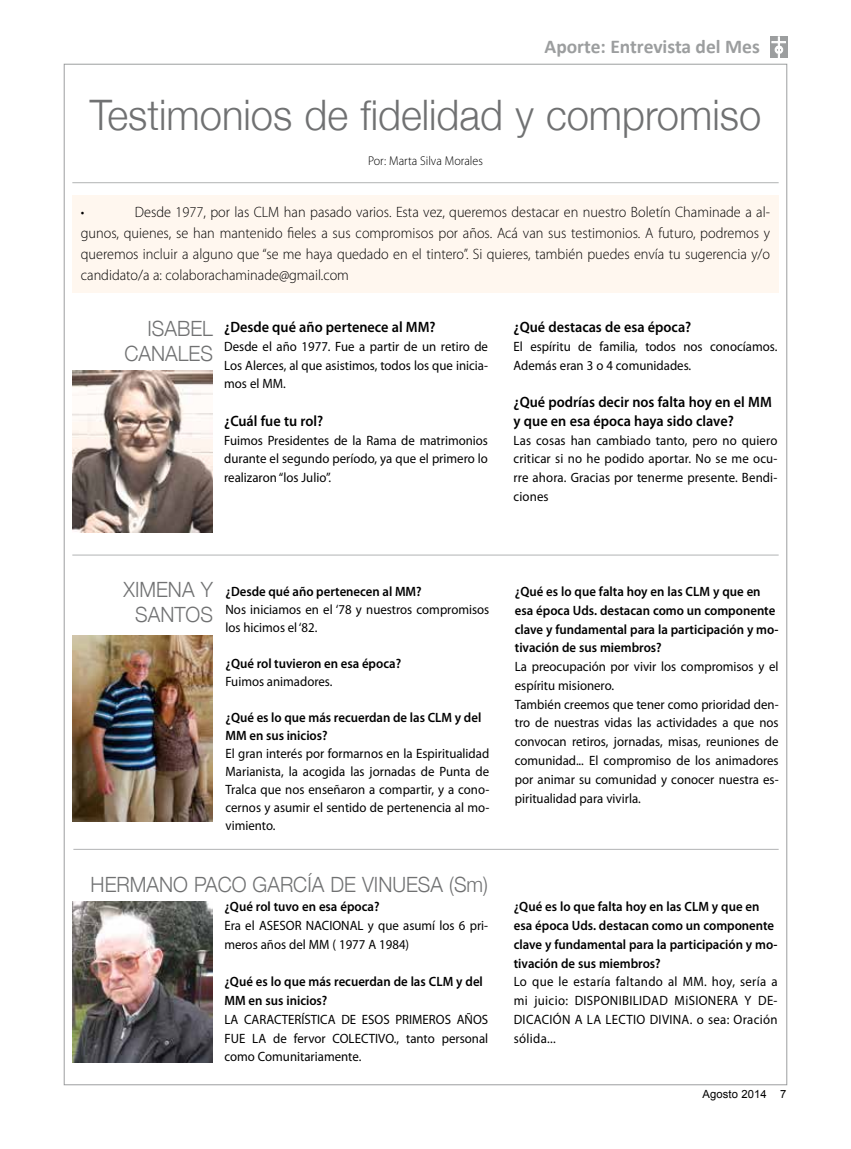
<style>
.page{position:relative;width:851px;height:1149px;background:#fff}
.page>*{position:absolute;margin:0;border:0;box-sizing:border-box;transform-origin:0 0}
.t1{font:300 42px "Helvetica Neue";color:#707172;scale:.95 1}
.t2{font:300 21px/25.2px "Helvetica Neue";color:#707172;text-align:right;scale:.95 1}
.t3{font:700 19.5px "Calibri";color:#9c9e9f}
.t4{font:300 15px/21px "Myriad Pro";color:#000;text-align:justify;scale:.95 1}
.t5{font:600 15px/18.8px "Myriad Pro";color:#000;scale:.95 1}
.t6{font:13.5px/18.8px "Myriad Pro";color:#000;text-align:justify;scale:.95 1}
.t7{font:600 13.5px/18.8px "Myriad Pro";color:#000;scale:.95 1}
.t8{font:300 12.75px "Myriad Pro";color:#000;scale:.95 1}
.t9{font:11.25px "Arial";letter-spacing:.01em;color:#000}
</style>
<div class="page">
<svg style="left:770px;top:37px;width:17px;height:21px"></svg>
<svg style="left:771px;top:37px;width:14px;height:21px"></svg>
<hr style="left:72px;top:554px;width:706px;height:1px;background:#b1b3b4">
<hr style="left:73px;top:848px;width:705px;height:1px;background:#b1b3b4">
<hr style="left:72px;top:182px;width:706px;height:1px;background:#b1b3b4">
<div style="left:72px;top:195px;width:706px;height:98px;background:#fff7ef"></div>
<img style="left:72px;top:635px;width:141px;height:186px">
<img style="left:72px;top:901px;width:141px;height:161px">
<img style="left:72px;top:370px;width:141px;height:162px">
<h3 class="t3" style="left:544px;top:34px;width:217px">Aporte: Entrevista del Mes</h3>
<h1 class="t1" style="left:90px;top:89px;width:708px">Testimonios de fidelidad y compromiso</h1>
<p class="t8" style="left:368px;top:153px;width:122px">Por: Marta Silva Morales</p>
<p class="t4" style="left:81px;top:201px;width:727px;text-indent:54px">Desde 1977, por las CLM han pasado varios. Esta vez, queremos destacar en nuestro Boletín Chaminade a al&shy;gunos, quienes, se han mantenido fieles a sus compromisos por años. Acá van sus testimonios. A futuro, podremos y queremos incluir a alguno que “se me haya quedado en el tintero”. Si quieres, también puedes envía tu sugerencia y/o candidato/a a: colaborachaminade@gmail.com</p>
<p class="t4" style="left:81px;top:201px;width:5px">•</p>
<h2 class="t2" style="left:124px;top:315px;width:94px">ISABEL<br>CANALES</h2>
<p class="t5" style="left:224px;top:317px;width:224px">¿Desde qué año pertenece al MM?</p>
<p class="t6" style="left:224px;top:336px;width:279px">Desde el año 1977. Fue a partir de un retiro de Los Alerces, al que asistimos, todos los que inicia&shy;mos el MM.</p>
<p class="t5" style="left:224px;top:411px;width:106px">¿Cuál fue tu rol?</p>
<p class="t6" style="left:224px;top:430px;width:279px">Fuimos Presidentes de la Rama de matrimonios durante el segundo período, ya que el primero lo realizaron “los Julio”.</p>
<p class="t5" style="left:513px;top:317px;width:189px">¿Qué destacas de esa época?</p>
<p class="t6" style="left:513px;top:336px;width:279px">El espíritu de familia, todos nos conocíamos.<br>Además eran 3 o 4 comunidades.</p>
<p class="t5" style="left:513px;top:392px;width:273px">¿Qué podrías decir nos falta hoy en el MM y que en esa época haya sido clave?</p>
<p class="t6" style="left:513px;top:430px;width:279px">Las cosas han cambiado tanto, pero no quiero criticar si no he podido aportar. No se me ocu&shy;rre ahora. Gracias por tenerme presente. Bendi&shy;ciones</p>
<h2 class="t2" style="left:124px;top:576px;width:95px;text-align:center">XIMENA Y<br>SANTOS</h2>
<p class="t7" style="left:225px;top:581px;width:208px">¿Desde qué año pertenecen al MM?</p>
<p class="t6" style="left:225px;top:600px;width:279px;line-height:18px">Nos iniciamos en el ‘78 y nuestros compromisos los hicimos el ‘82.</p>
<p class="t7" style="left:225px;top:653px;width:186px">¿Qué rol tuvieron en esa época?</p>
<p class="t6" style="left:225px;top:671px;width:114px">Fuimos animadores.</p>
<p class="t7" style="left:225px;top:708px;width:271px;line-height:18px">¿Qué es lo que más recuerdan de las CLM y del<br>MM en sus inicios?</p>
<p class="t6" style="left:225px;top:744px;width:279px;line-height:18px">El gran interés por formarnos en la Espiritualidad Marianista, la acogida las jornadas de Punta de Tralca que nos enseñaron a compartir, y a cono&shy;cernos y asumir el sentido de pertenencia al mo&shy;vimiento.</p>
<h2 class="t2" style="left:91px;top:870px;width:420px">HERMANO PACO GARCÍA DE VINUESA (Sm)</h2>
<p class="t7" style="left:224px;top:896px;width:165px">¿Qué rol tuvo en esa época?</p>
<p class="t6" style="left:224px;top:915px;width:279px">Era el ASESOR NACIONAL y que asumí los 6 pri&shy;meros años del MM ( 1977 A 1984)</p>
<p class="t7" style="left:224px;top:971px;width:273px">¿Qué es lo que más recuerdan de las CLM y del<br>MM en sus inicios?</p>
<p class="t6" style="left:224px;top:1009px;width:279px">LA CARACTERÍSTICA DE ESOS PRIMEROS AÑOS FUE LA de fervor COLECTIVO., tanto personal como Comunitariamente.</p>
<p class="t7" style="left:514px;top:581px;width:279px">¿Qué es lo que falta hoy en las CLM y que en esa época Uds. destacan como un componente clave y fundamental para la participación y mo&shy;tivación de sus miembros?</p>
<p class="t6" style="left:514px;top:656px;width:279px;text-align:left">La preocupación por vivir los compromisos y el espíritu misionero.<br>También creemos que tener como prioridad den&shy;tro de nuestras vidas las actividades a que nos convocan retiros, jornadas, misas, reuniones de comunidad... El compromiso de los animadores por animar su comunidad y conocer nuestra es&shy;piritualidad para vivirla.</p>
<p class="t7" style="left:513px;top:896px;width:279px">¿Qué es lo que falta hoy en las CLM y que en esa época Uds. destacan como un componente clave y fundamental para la participación y mo&shy;tivación de sus miembros?</p>
<p class="t6" style="left:513px;top:971px;width:279px">Lo que le estaría faltando al MM. hoy, sería a mi juicio: DISPONIBILIDAD MiSIONERA Y DE-DICACIÓN A LA LECTIO DIVINA. o sea: Oración sólida...</p>
<p class="t9" style="left:702px;top:1086px;width:86px">Agosto 2014 7</p>
</div>
